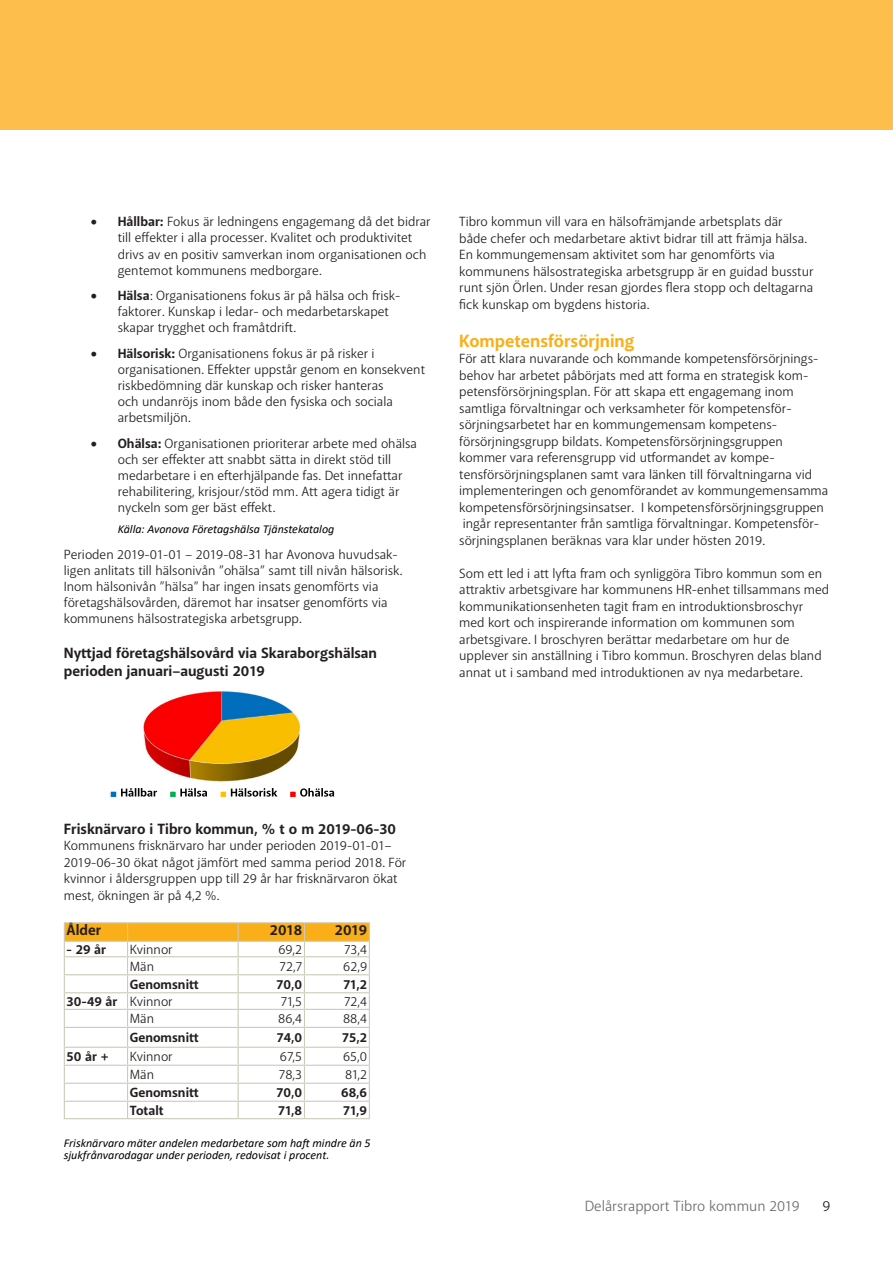
<style>
.page{position:relative;width:893px;height:1263px;background:#fff}
.page>*{position:absolute;margin:0;border:0;box-sizing:border-box;transform-origin:0 0}
.Rubrik_1{font:700 18px "Akagi Pro";color:#faaf18}
.t1{font:700 15px/18px "Akagi Pro";color:#231f20}
.t2{font:15px "Akagi Pro";color:#6c6d70}
.t3{font:15px "Akagi Pro";color:#231f20}
.t4{font:13.5px/16.5px "Akagi Pro";color:#231f20}
.t5{font:700 13.5px "Akagi Pro";color:#231f20}
.t6{font:italic 12px/12px "Calibri";color:#000}
.s1{font-weight:700}
</style>
<div class="page">
<div style="left:0;top:0;width:893px;height:130px;background:#fdbe4c"></div>
<svg style="left:109px;top:690px;width:226px;height:108px"></svg>
<hr style="left:64px;top:922px;width:64px;height:1px;background:#cdcbb6">
<hr style="left:128px;top:922px;width:110px;height:1px;background:#cdcbb6">
<hr style="left:238px;top:922px;width:66px;height:1px;background:#cdcbb6">
<hr style="left:304px;top:922px;width:66px;height:1px;background:#cdcbb6">
<svg style="left:64px;top:923px;width:306px;height:195px"></svg>
<hr style="left:64px;top:1118px;width:64px;height:1px;background:#cdcbb6">
<hr style="left:128px;top:1118px;width:110px;height:1px;background:#cdcbb6">
<hr style="left:238px;top:1118px;width:66px;height:1px;background:#cdcbb6">
<hr style="left:304px;top:1118px;width:66px;height:1px;background:#cdcbb6">
<p class="t4" style="left:118px;top:214px;width:314px;text-indent:-27px">• <span class="s1">Hållbar:</span> Fokus är ledningens engagemang då det bidrar till effekter i alla processer. Kvalitet och produktivitet drivs av en positiv samverkan inom organisationen och gentemot kommunens medborgare.</p>
<p class="t4" style="left:118px;top:287px;width:284px;text-indent:-27px">• <span class="s1">Hälsa</span>: Organisationens fokus är på hälsa och frisk&shy;faktorer. Kunskap i ledar- och medarbetarskapet skapar trygghet och framåtdrift.</p>
<p class="t4" style="left:118px;top:345px;width:309px;text-indent:-27px">• <span class="s1">Hälsorisk:</span> Organisationens fokus är på risker i organisationen. Effekter uppstår genom en konsekvent riskbedömning där kunskap och risker hanteras<br>och undanröjs inom både den fysiska och sociala arbetsmiljön.</p>
<p class="t4" style="left:118px;top:435px;width:301px;text-indent:-27px">• <span class="s1">Ohälsa:</span> Organisationen prioriterar arbete med ohälsa och ser effekter att snabbt sätta in direkt stöd till medarbetare i en efterhjälpande fas. Det innefattar rehabilitering, krisjour/stöd mm. Att agera tidigt är nyckeln som ger bäst effekt.</p>
<p class="t6" style="left:118px;top:523px;width:218px">Källa: Avonova Företagshälsa Tjänstekatalog</p>
<p class="t4" style="left:64px;top:546px;width:340px">Perioden 2019-01-01 – 2019-08-31 har Avonova huvudsak&shy;ligen anlitats till hälsonivån ”ohälsa” samt till nivån hälsorisk.<br>Inom hälsonivån ”hälsa” har ingen insats genomförts via företagshälsovården, däremot har insatser genomförts via kommunens hälsostrategiska arbetsgrupp.</p>
<p class="t1" style="left:64px;top:644px;width:315px">Nyttjad företagshälsovård via Skaraborgshälsan perioden januari–augusti 2019</p>
<p class="t4" style="left:459px;top:214px;width:356px">Tibro kommun vill vara en hälsofrämjande arbetsplats där både chefer och medarbetare aktivt bidrar till att främja hälsa.<br>En kommungemensam aktivitet som har genomförts via kommunens hälsostrategiska arbetsgrupp är en guidad busstur runt sjön Örlen. Under resan gjordes flera stopp och deltagarna fick kunskap om bygdens historia.</p>
<p class="Rubrik_1" style="left:459px;top:330px;width:177px">Kompetensförsörjning</p>
<p class="t4" style="left:459px;top:351px;width:371px">För att klara nuvarande och kommande kompetensförsörjnings&shy;behov har arbetet påbörjats med att forma en strategisk kom&shy;petensförsörjningsplan. För att skapa ett engagemang inom samtliga förvaltningar och verksamheter för kompetensför&shy;sörjningsarbetet har en kommungemensam kompetens&shy;försörjningsgrupp bildats. Kompetensförsörjningsgruppen kommer vara referensgrupp vid utformandet av kompe&shy;tensförsörjningsplanen samt vara länken till förvaltningarna vid implementeringen och genomförandet av kommungemensamma kompetensförsörjningsinsatser. I kompetensförsörjningsgruppen ingår representanter från samtliga förvaltningar. Kompetensför&shy;sörjningsplanen beräknas vara klar under hösten 2019.</p>
<p class="t4" style="left:459px;top:565px;width:371px">Som ett led i att lyfta fram och synliggöra Tibro kommun som en attraktiv arbetsgivare har kommunens HR-enhet tillsammans med kommunikationsenheten tagit fram en introduktionsbroschyr med kort och inspirerande information om kommunen som arbetsgivare. I broschyren berättar medarbetare om hur de upplever sin anställning i Tibro kommun. Broschyren delas bland annat ut i samband med introduktionen av nya medarbetare.</p>
<p class="t1" style="left:64px;top:820px;width:334px">Frisknärvaro i Tibro kommun, % t o m 2019-06-30</p>
<p class="t4" style="left:64px;top:838px;width:344px">Kommunens frisknärvaro har under perioden 2019-01-01– 2019-06-30 ökat något jämfört med samma period 2018. För kvinnor i åldersgruppen upp till 29 år har frisknärvaron ökat mest, ökningen är på 4,2 %.</p>
<p class="t1" style="left:67px;top:921px;width:36px">Ålder</p>
<p class="t1" style="left:270px;top:921px;width:34px">2018</p>
<p class="t1" style="left:335px;top:921px;width:34px">2019</p>
<p class="t5" style="left:67px;top:941px;width:41px">- 29 år</p>
<p class="t4" style="left:130px;top:941px;width:44px">Kvinnor</p>
<p class="t4" style="left:278px;top:941px;width:25px">69,2</p>
<p class="t4" style="left:344px;top:941px;width:25px">73,4</p>
<p class="t4" style="left:130px;top:958px;width:26px">Män</p>
<p class="t4" style="left:280px;top:958px;width:24px">72,7</p>
<p class="t4" style="left:343px;top:958px;width:25px">62,9</p>
<p class="t5" style="left:130px;top:976px;width:70px">Genomsnitt</p>
<p class="t5" style="left:277px;top:976px;width:27px">70,0</p>
<p class="t5" style="left:343px;top:976px;width:25px">71,2</p>
<p class="t5" style="left:67px;top:993px;width:52px">30-49 år</p>
<p class="t4" style="left:130px;top:993px;width:44px">Kvinnor</p>
<p class="t4" style="left:281px;top:993px;width:23px">71,5</p>
<p class="t4" style="left:344px;top:993px;width:25px">72,4</p>
<p class="t4" style="left:130px;top:1011px;width:26px">Män</p>
<p class="t4" style="left:278px;top:1011px;width:26px">86,4</p>
<p class="t4" style="left:343px;top:1011px;width:26px">88,4</p>
<p class="t5" style="left:130px;top:1029px;width:70px">Genomsnitt</p>
<p class="t5" style="left:277px;top:1029px;width:27px">74,0</p>
<p class="t5" style="left:342px;top:1029px;width:26px">75,2</p>
<p class="t5" style="left:67px;top:1048px;width:44px">50 år +</p>
<p class="t4" style="left:130px;top:1049px;width:44px">Kvinnor</p>
<p class="t4" style="left:280px;top:1049px;width:24px">67,5</p>
<p class="t4" style="left:343px;top:1049px;width:26px">65,0</p>
<p class="t4" style="left:130px;top:1067px;width:26px">Män</p>
<p class="t4" style="left:279px;top:1067px;width:25px">78,3</p>
<p class="t4" style="left:345px;top:1067px;width:24px">81,2</p>
<p class="t5" style="left:130px;top:1084px;width:70px">Genomsnitt</p>
<p class="t5" style="left:277px;top:1084px;width:27px">70,0</p>
<p class="t5" style="left:341px;top:1084px;width:28px">68,6</p>
<p class="t5" style="left:130px;top:1102px;width:35px">Totalt</p>
<p class="t5" style="left:278px;top:1102px;width:26px">71,8</p>
<p class="t5" style="left:343px;top:1102px;width:26px">71,9</p>
<p class="t6" style="left:64px;top:1136px;width:308px">Frisknärvaro mäter andelen medarbetare som haft mindre än 5 sjukfrånvarodagar under perioden, redovisat i procent.</p>
<p class="t2" style="left:585px;top:1197px;width:217px">Delårsrapport Tibro kommun 2019</p>
<p class="t3" style="left:822px;top:1197px;width:9px">9</p>
</div>
